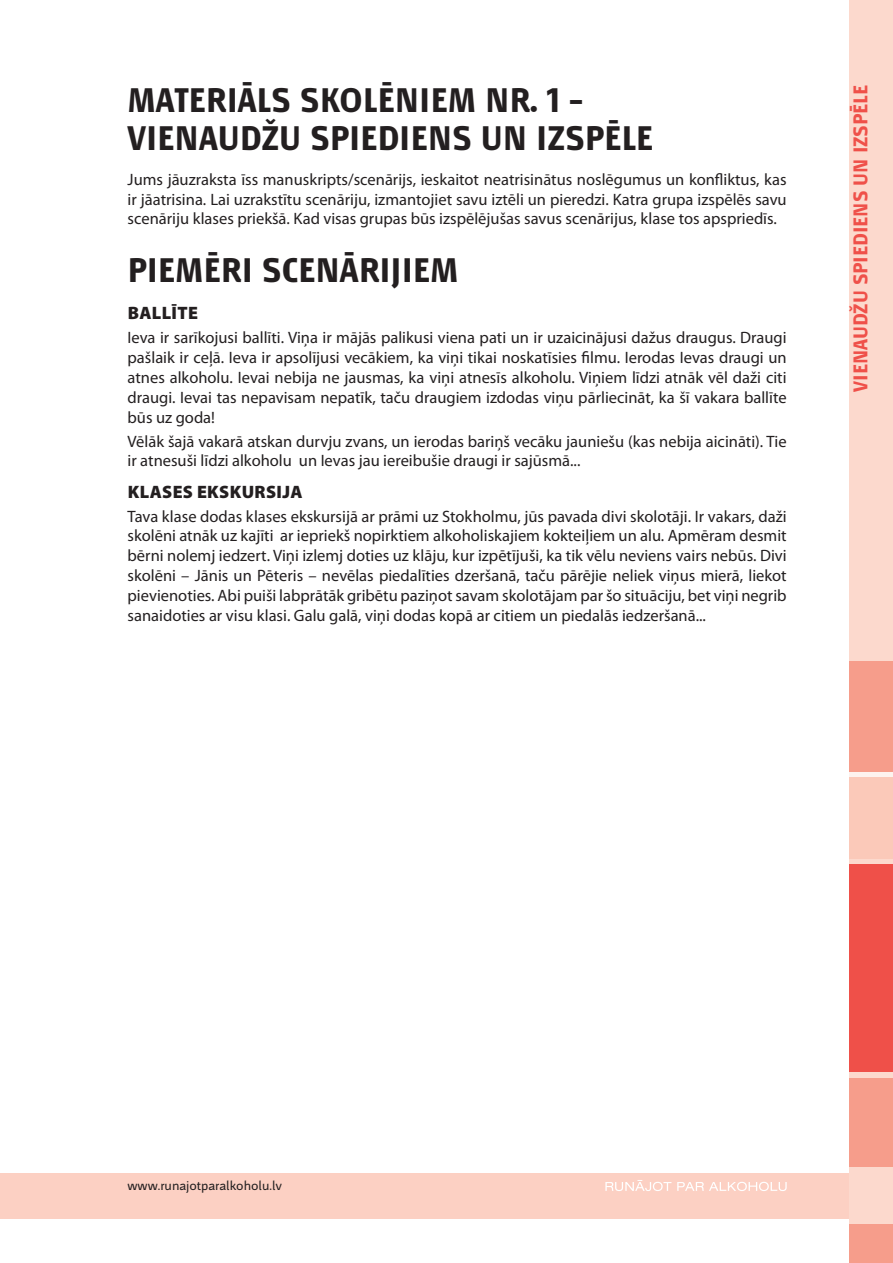
<style>
.page{position:relative;width:893px;height:1263px;background:#fff}
.page>*{position:absolute;margin:0;border:0;box-sizing:border-box;transform-origin:0 0}
.t1{font:700 36px/38px "Mr Jones LV";color:#231f20}
.t2{font:700 21px "Mr Jones LV";color:#ef5049}
.t3{font:900 18px "Myriad Pro";letter-spacing:.02em;color:#231f20}
.t4{font:16.5px/19.8px "Myriad Pro";color:#231f20;text-align:justify}
.t5{font:13.5px "Mr Jones LV";color:#231f20}
</style>
<div class="page">
<div style="left:0;top:1173px;width:893px;height:45px;background:#fcd0c3"></div>
<div style="left:849px;top:0;width:44px;height:1263px;background:#fcd9cd"></div>
<div style="left:849px;top:740px;width:44px;height:63px;background:#fdf3ef"></div>
<div style="left:849px;top:864px;width:44px;height:208px;background:#ef5049"></div>
<div style="left:849px;top:777px;width:44px;height:82px;background:#fbc9b9"></div>
<div style="left:849px;top:661px;width:44px;height:111px;background:#f69d8b"></div>
<div style="left:849px;top:1078px;width:44px;height:89px;background:#f69d8b"></div>
<div style="left:849px;top:1224px;width:44px;height:39px;background:#f69d8b"></div>
<svg style="left:605px;top:1180px;width:66px;height:11px"></svg>
<svg style="left:677px;top:1182px;width:110px;height:9px"></svg>
<h1 class="t1" style="left:128px;top:84px;width:527px">MATERIĀLS SKOLĒNIEM NR. 1 –<br>VIENAUDŽU SPIEDIENS UN IZSPĒLE</h1>
<p class="t4" style="left:128px;top:169px;width:661px">Jums jāuzraksta īss manuskripts/scenārijs, ieskaitot neatrisinātus noslēgumus un konfliktus, kas ir jāatrisina. Lai uzrakstītu scenāriju, izmantojiet savu iztēli un pieredzi. Katra grupa izspēlēs savu scenāriju klases priekšā. Kad visas grupas būs izspēlējušas savus scenārijus, klase tos apspriedīs.</p>
<h1 class="t1" style="left:128px;top:254px;width:333px">PIEMĒRI SCENĀRIJIEM</h1>
<p class="t3" style="left:128px;top:303px;width:72px">BALLĪTE</p>
<p class="t4" style="left:128px;top:328px;width:661px">Ieva ir sarīkojusi ballīti. Viņa ir mājās palikusi viena pati un ir uzaicinājusi dažus draugus. Draugi pašlaik ir ceļā. Ieva ir apsolījusi vecākiem, ka viņi tikai noskatīsies filmu. Ierodas Ievas draugi un atnes alkoholu. Ievai nebija ne jausmas, ka viņi atnesīs alkoholu. Viņiem līdzi atnāk vēl daži citi draugi. Ievai tas nepavisam nepatīk, taču draugiem izdodas viņu pārliecināt, ka šī vakara ballīte būs uz goda!</p>
<p class="t4" style="left:128px;top:431px;width:661px">Vēlāk šajā vakarā atskan durvju zvans, un ierodas bariņš vecāku jauniešu (kas nebija aicināti). Tie ir atnesuši līdzi alkoholu un Ievas jau iereibušie draugi ir sajūsmā...</p>
<p class="t3" style="left:128px;top:481px;width:92px">KLASES EKSK</p>
<p class="t3" style="left:242px;top:481px;width:62px">URSIJA</p>
<p class="t4" style="left:128px;top:506px;width:661px">Tava klase dodas klases ekskursijā ar prāmi uz Stokholmu, jūs pavada divi skolotāji. Ir vakars, daži skolēni atnāk uz kajīti ar iepriekš nopirktiem alkoholiskajiem kokteiļiem un alu. Apmēram desmit bērni nolemj iedzert. Viņi izlemj doties uz klāju, kur izpētījuši, ka tik vēlu neviens vairs nebūs. Divi skolēni – Jānis un Pēteris – nevēlas piedalīties dzeršanā, taču pārējie neliek viņus mierā, liekot pievienoties. Abi puiši labprātāk gribētu paziņot savam skolotājam par šo situāciju, bet viņi negrib sanaidoties ar visu klasi. Galu galā, viņi dodas kopā ar citiem un piedalās iedzeršanā...</p>
<p class="t2" style="left:849px;top:392px;width:308px;rotate:-90deg">VIENAUDŽU SPIEDIENS UN IZSPĒLE</p>
<p class="t5" style="left:128px;top:1178px;width:156px">www.runajotparalkoholu.lv</p>
</div>
